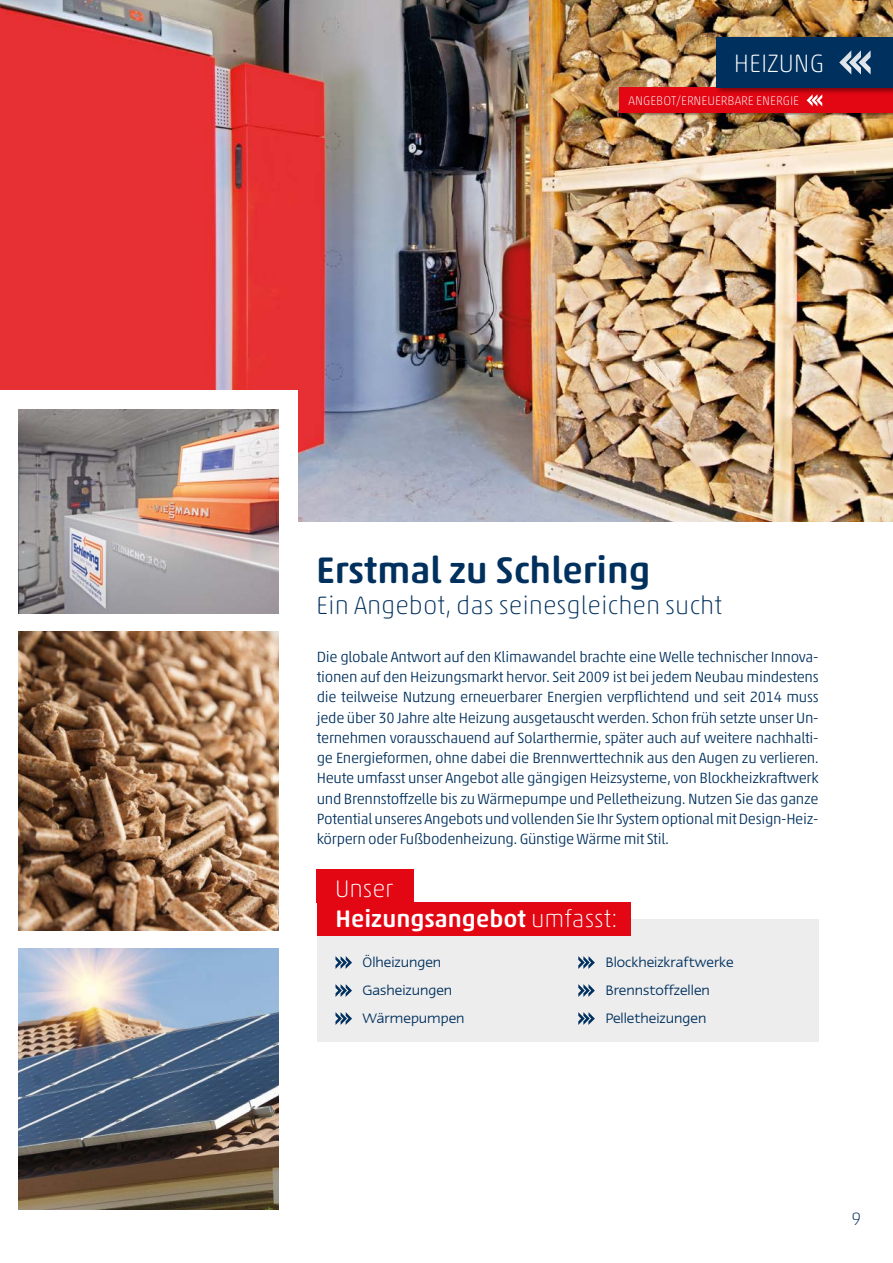
<style>
.page{position:relative;width:893px;height:1263px;background:#fff}
.page>*{position:absolute;margin:0;border:0;box-sizing:border-box;transform-origin:0 0}
.t1{font:500 37.5px "Akko Rounded Std";color:#00305d}
.t2{font:100 25.5px "Akko Rounded Pro";color:#00305d}
.t3{font:100 25.5px "Akko Rounded Pro";color:#fff}
.t4{font:500 24.3px "Akko Rounded Std";color:#fff}
.t5{font:100 24.3px "Akko Rounded Pro";color:#fff}
.t6{font:100 18px "Akko Rounded Pro";color:#00305d}
.t7{font:15.75px/28px "Linotype Ergo";color:#00305d}
.t8{font:300 15px/20.2px "Akko Pro";letter-spacing:-.02em;color:#00305d;text-align:justify}
.t9{font:100 12.75px "Akko Rounded Pro";color:#fff}
.s1{font-family:"Akko Rounded Pro";font-weight:100}
</style>
<div class="page">
<img style="left:0;top:0;width:893px;height:522px">
<div style="left:317px;top:919px;width:502px;height:123px;background:#ededed"></div>
<div style="left:317px;top:902px;width:313px;height:33px;background:#e30613"></div>
<div style="left:317px;top:869px;width:97px;height:33px;background:#e30613"></div>
<svg style="left:335px;top:956px;width:17px;height:13px"></svg>
<svg style="left:335px;top:984px;width:17px;height:13px"></svg>
<svg style="left:335px;top:1012px;width:17px;height:13px"></svg>
<svg style="left:578px;top:956px;width:17px;height:13px"></svg>
<svg style="left:578px;top:984px;width:17px;height:13px"></svg>
<svg style="left:578px;top:1012px;width:17px;height:13px"></svg>
<div style="left:0;top:391px;width:298px;height:223px;background:#fff"></div>
<img style="left:18px;top:409px;width:261px;height:205px">
<img style="left:18px;top:631px;width:261px;height:299px">
<img style="left:18px;top:949px;width:261px;height:260px">
<div style="left:619px;top:87px;width:274px;height:29px;background:#000;opacity:.45"></div>
<div style="left:619px;top:88px;width:274px;height:25px;background:#e30613"></div>
<svg style="left:807px;top:95px;width:15px;height:11px"></svg>
<div style="left:715px;top:36px;width:178px;height:59px;background:#000;opacity:.45"></div>
<div style="left:717px;top:37px;width:176px;height:51px;background:#00305d"></div>
<svg style="left:839px;top:50px;width:32px;height:25px"></svg>
<h2 class="t3" style="left:734px;top:48px;width:92px">HEIZUNG</h2>
<p class="t9" style="left:629px;top:93px;width:172px">ANGEBOT/ERNEUERBARE ENERGIE</p>
<h1 class="t1" style="left:316px;top:547px;width:336px">Erstmal zu Schlering</h1>
<h2 class="t2" style="left:316px;top:590px;width:407px">Ein Angebot, das seinesgleichen sucht</h2>
<p class="t8" style="left:317px;top:646px;width:504px">Die globale Antwort auf den Klimawandel brachte eine Welle technischer Innova&shy;tionen auf den Heizungsmarkt hervor. Seit 2009 ist bei jedem Neubau mindestens die teilweise Nutzung erneuerbarer Energien verpflichtend und seit 2014 muss jede über 30 Jahre alte Heizung ausgetauscht werden. Schon früh setzte unser Un&shy;ternehmen vorausschauend auf Solarthermie, später auch auf weitere nachhalti&shy;ge Energieformen, ohne dabei die Brennwerttechnik aus den Augen zu verlieren.<br>Heute umfasst unser Angebot alle gängigen Heizsysteme, von Blockheizkraftwerk und Brennstoffzelle bis zu Wärmepumpe und Pelletheizung. Nutzen Sie das ganze Potential unseres Angebots und vollenden Sie Ihr System optional mit Design-Heiz&shy;körpern oder Fußbodenheizung. Günstige Wärme mit Stil.</p>
<h3 class="t5" style="left:335px;top:874px;width:60px">Unser</h3>
<h3 class="t4" style="left:336px;top:904px;width:284px">Heizungsangebot <span class="s1">umfasst:</span></h3>
<p class="t7" style="left:362px;top:948px;width:104px">Ölheizungen<br>Gasheizungen<br>Wärmepumpen</p>
<p class="t7" style="left:605px;top:948px;width:130px">Blockheizkraftwerke<br>Brennstoffzellen<br>Pelletheizungen</p>
<p class="t6" style="left:851px;top:1208px;width:11px">9</p>
</div>
